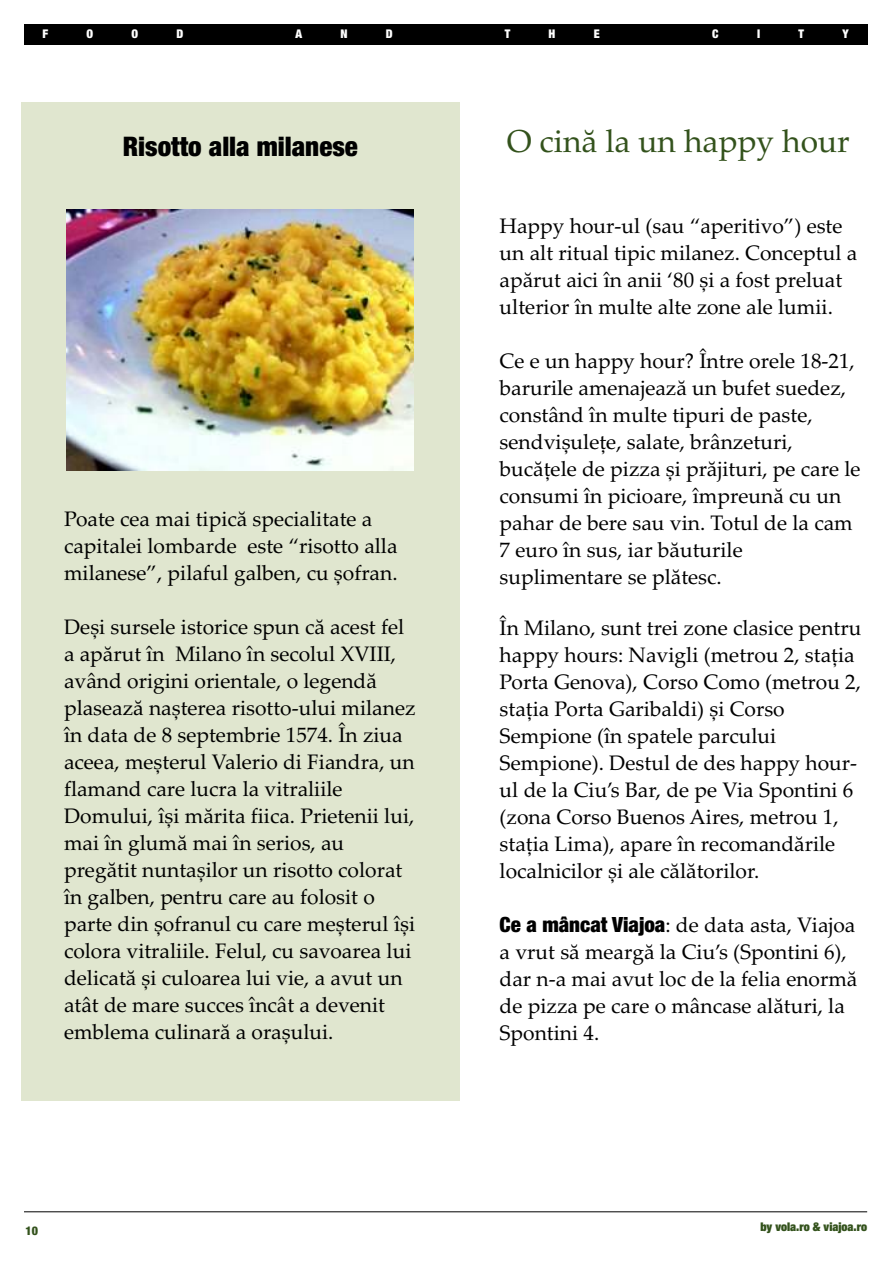
<style>
.page{position:relative;width:893px;height:1263px;background:#fff}
.page>*{position:absolute;margin:0;border:0;box-sizing:border-box;transform-origin:0 0}
.t1{font:31.8px "Palatino Linotype";color:#33521c}
.t2{font:900 condensed 27px "Helvetica Neue LT Com";color:#000}
.t3{font:21px/27px "Palatino Linotype";color:#000}
.t4{font:900 condensed 12px "Helvetica Neue LT Com";color:#33521c}
.t5{font:900 condensed 12px "Helvetica Neue LT Com";color:#fff}
.t6{font:900 condensed 12px "Helvetica Neue LT Com";color:#33521c}
.s1{font-family:"Helvetica Neue LT Com";font-weight:900;font-stretch:condensed}
</style>
<div class="page">
<hr style="left:24px;top:1211px;width:843px;height:1px;background:#000">
<div style="left:21px;top:102px;width:438px;height:999px;background:#e0e6cf"></div>
<img style="left:66px;top:210px;width:348px;height:261px">
<div style="left:24px;top:24px;width:843px;height:21px;background:#000"></div>
<p class="t5" style="left:42px;top:30px;width:7px">F</p>
<p class="t5" style="left:86px;top:30px;width:8px">O</p>
<p class="t5" style="left:131px;top:30px;width:8px">O</p>
<p class="t5" style="left:176px;top:30px;width:8px">D</p>
<p class="t5" style="left:295px;top:30px;width:8px">A</p>
<p class="t5" style="left:340px;top:30px;width:9px">N</p>
<p class="t5" style="left:386px;top:30px;width:8px">D</p>
<p class="t5" style="left:504px;top:30px;width:7px">T</p>
<p class="t5" style="left:548px;top:30px;width:8px">H</p>
<p class="t5" style="left:593px;top:30px;width:7px">E</p>
<p class="t5" style="left:712px;top:30px;width:8px">C</p>
<p class="t5" style="left:757px;top:30px;width:5px">I</p>
<p class="t5" style="left:798px;top:30px;width:7px">T</p>
<p class="t5" style="left:842px;top:30px;width:8px">Y</p>
<p class="t2" style="left:123px;top:136px;width:236px">Risotto alla milanese</p>
<p class="t3" style="left:64px;top:508px;width:335px">Poate cea mai tipică specialitate a capitalei lombarde este “risotto alla milanese”, pilaful galben, cu șofran.</p>
<p class="t3" style="left:64px;top:616px;width:353px">Deși sursele istorice spun că acest fel a apărut în Milano în secolul XVIII, având origini orientale, o legendă plasează nașterea risotto-ului milanez în data de 8 septembrie 1574. În ziua aceea, meșterul Valerio di Fiandra, un flamand care lucra la vitraliile Domului, își mărita fiica. Prietenii lui, mai în glumă mai în serios, au pregătit nuntașilor un risotto colorat în galben, pentru care au folosit o parte din șofranul cu care meșterul își colora vitraliile. Felul, cu savoarea lui delicată și culoarea lui vie, a avut un atât de mare succes încât a devenit emblema culinară a orașului.</p>
<h1 class="t1" style="left:506px;top:129px;width:344px">O cină la un happy hour</h1>
<p class="t3" style="left:499px;top:215px;width:359px">Happy hour-ul (sau “aperitivo”) este un alt ritual tipic milanez. Conceptul a apărut aici în anii ‘80 și a fost preluat ulterior în multe alte zone ale lumii.</p>
<p class="t3" style="left:499px;top:350px;width:362px">Ce e un happy hour? Între orele 18-21, barurile amenajează un bufet suedez, constând în multe tipuri de paste, sendvișulețe, salate, brânzeturi, bucățele de pizza și prăjituri, pe care le consumi în picioare, împreună cu un pahar de bere sau vin. Totul de la cam 7 euro în sus, iar băuturile suplimentare se plătesc.</p>
<p class="t3" style="left:499px;top:617px;width:363px">În Milano, sunt trei zone clasice pentru happy hours: Navigli (metrou 2, stația Porta Genova), Corso Como (metrou 2, stația Porta Garibaldi) și Corso Sempione (în spatele parcului Sempione). Destul de des happy hour&shy;ul de la Ciu’s Bar, de pe Via Spontini 6 (zona Corso Buenos Aires, metrou 1, stația Lima), apare în recomandările localnicilor și ale călătorilor.</p>
<p class="t3" style="left:499px;top:914px;width:359px"><span class="s1">Ce a mâncat Viajoa</span>: de data asta, Viajoa a vrut să meargă la Ciu’s (Spontini 6), dar n-a mai avut loc de la felia enormă de pizza pe care o mâncase alături, la<br>Spontini 4.</p>
<p class="t6" style="left:26px;top:1226px;width:14px">10</p>
<p class="t4" style="left:760px;top:1223px;width:108px">by vola.ro &amp; viajoa.ro</p>
</div>
